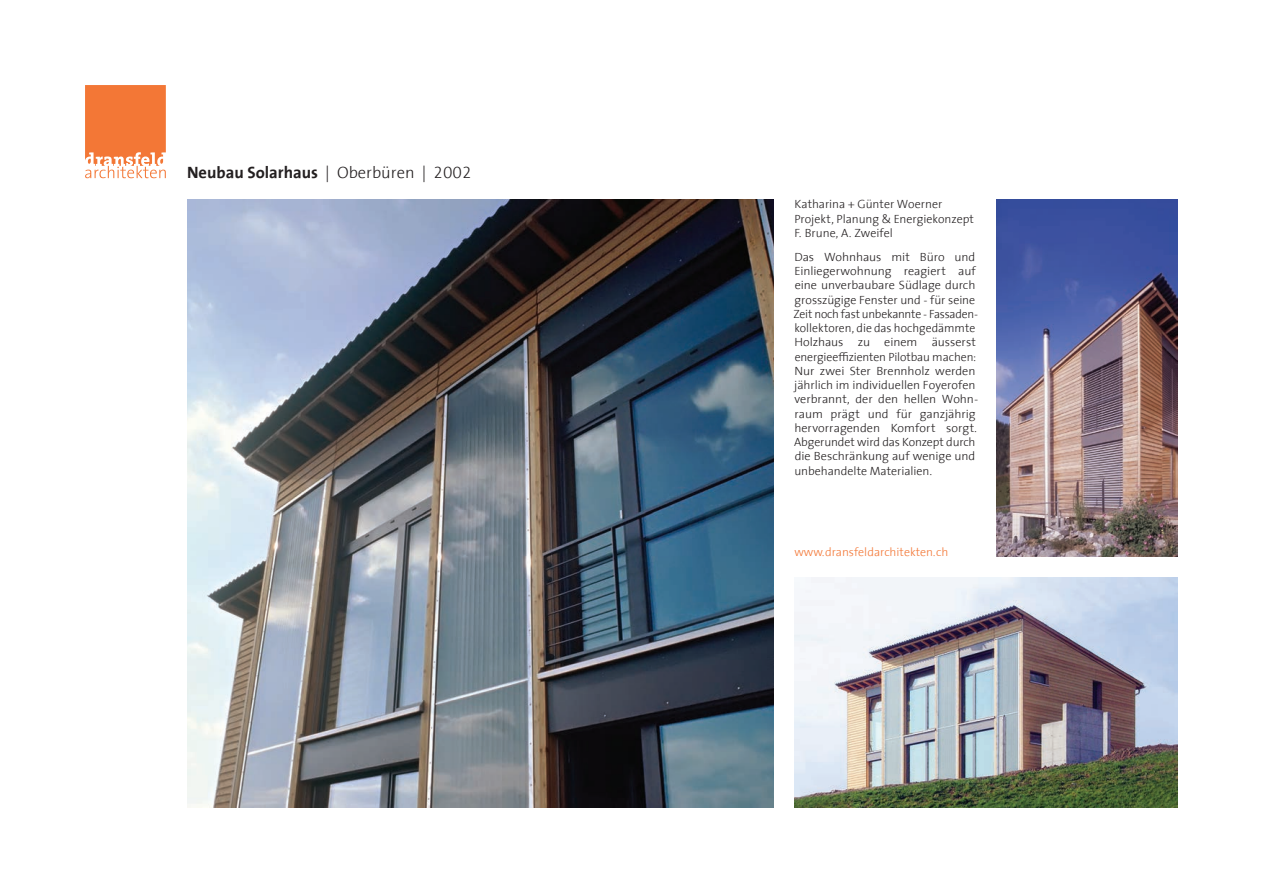
<style>
.page{position:relative;width:1263px;height:893px;background:#fff}
.page>*{position:absolute;margin:0;border:0;box-sizing:border-box;transform-origin:0 0}
.t1{font:700 16.5px "Thesis Dra";color:#231f20}
.t2{font:300 12px/14.2px "Thesis Dra";letter-spacing:-.005em;color:#231f20}
.t3{font:300 12px "Thesis Dra";color:#f37736}
.s1{font-weight:300}
</style>
<div class="page">
<img style="left:794px;top:577px;width:384px;height:231px">
<img style="left:997px;top:199px;width:181px;height:357px">
<img style="left:187px;top:199px;width:586px;height:609px">
<svg style="left:85px;top:85px;width:81px;height:93px;background:#f58e59"></svg>
<h1 class="t1" style="left:187px;top:159px;width:286px">Neubau Solarhaus <span class="s1">| Oberbüren | 2002</span></h1>
<p class="t2" style="left:794px;top:197px;width:181px">Katharina + Günter Woerner<br>Projekt, Planung &amp; Energiekonzept<br>F. Brune, A. Zweifel</p>
<p class="t2" style="left:793px;top:249px;width:186px">Das Wohnhaus mit Büro und<br>Einliegerwohnung reagiert auf eine unverbaubare Südlage durch grosszügige Fenster und - für seine<br>Zeit noch fast unbekannte - Fassaden&shy;kollektoren, die das hochgedämmte<br>Holzhaus zu einem äusserst energieeffizienten Pilotbau machen:<br>Nur zwei Ster Brennholz werden jährlich im individuellen Foyerofen verbrannt, der den hellen Wohn&shy;raum prägt und für ganzjährig hervorragenden Komfort sorgt.<br>Abgerundet wird das Konzept durch die Beschränkung auf wenige und unbehandelte Materialien.</p>
<p class="t3" style="left:794px;top:542px;width:155px">www.dransfeldarchitekten.ch</p>
</div>
